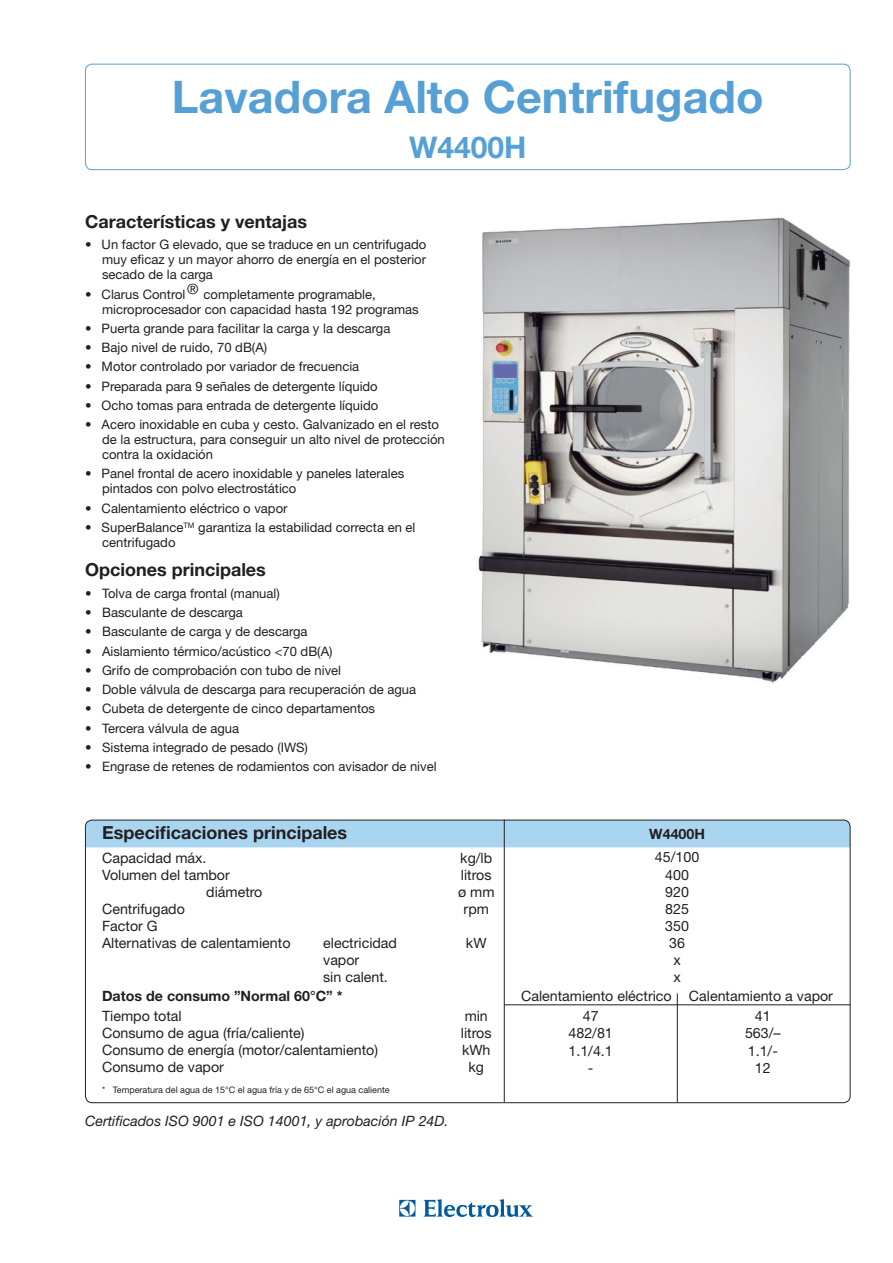
<style>
.page{position:relative;width:893px;height:1263px;background:#fff}
.page>*{position:absolute;margin:0;border:0;box-sizing:border-box;transform-origin:0 0}
.t1{font:700 45px "Helvetica Neue";color:#56a0d5}
.t2{font:700 30px "Helvetica Neue";color:#56a0d5}
.t3{font:700 18px "Helvetica Neue";color:#231f20}
.t4{font:14.25px/17.1px "Helvetica Neue";color:#231f20}
.t5{font:italic 14.25px "Helvetica Neue";color:#231f20}
.t6{font:700 14.25px "Helvetica Neue";color:#231f20}
.t7{font:13.05px/15px "Helvetica Neue";color:#231f20}
.t8{font:9px "Helvetica Neue";color:#231f20}
</style>
<div class="page">
<div style="left:85px;top:64px;width:765px;height:106px;border:1px solid #56a0d5;border-radius:7px"></div>
<div style="left:85px;top:820px;width:765px;height:27px;background:#aad5f1"></div>
<hr style="left:504px;top:820px;width:1px;height:282px;background:#231f20">
<hr style="left:677px;top:993px;width:1px;height:109px;background:#231f20">
<hr style="left:504px;top:1004px;width:346px;height:1px;background:#231f20">
<svg style="left:424px;top:1199px;width:109px;height:18px"></svg>
<svg style="left:399px;top:1200px;width:16px;height:16px"></svg>
<img style="left:478px;top:217px;width:372px;height:466px">
<h1 class="t1" style="left:172px;top:69px;width:593px">Lavadora Alto Centrifugado</h1>
<h2 class="t2" style="left:409px;top:129px;width:119px">W4400H</h2>
<h3 class="t3" style="left:85px;top:210px;width:224px">Características y ventajas</h3>
<p class="t7" style="left:102px;top:237px;width:326px;text-align:justify;text-indent:-17px">• Un factor G elevado, que se traduce en un centrifugado muy eficaz y un mayor ahorro de energía en el posterior secado de la carga</p>
<p class="t7" style="left:85px;top:286px;width:102px">• Clarus Control</p>
<p class="t4" style="left:187px;top:281px;width:13px">®</p>
<p class="t7" style="left:102px;top:286px;width:318px;text-indent:102px">completamente programable, microprocesador con capacidad hasta 192 programas</p>
<p class="t7" style="left:85px;top:321px;width:307px">• Puerta grande para facilitar la carga y la descarga</p>
<p class="t7" style="left:85px;top:340px;width:184px">• Bajo nivel de ruido, 70 dB(A)</p>
<p class="t7" style="left:85px;top:359px;width:276px">• Motor controlado por variador de frecuencia</p>
<p class="t7" style="left:85px;top:378px;width:294px">• Preparada para 9 señales de detergente líquido</p>
<p class="t7" style="left:85px;top:397px;width:295px">• Ocho tomas para entrada de detergente líquido</p>
<p class="t7" style="left:102px;top:417px;width:344px;text-indent:-17px">• Acero inoxidable en cuba y cesto. Galvanizado en el resto de la estructura, para conseguir un alto nivel de protección contra la oxidación</p>
<p class="t7" style="left:102px;top:466px;width:304px;text-indent:-17px">• Panel frontal de acero inoxidable y paneles laterales pintados con polvo electrostático</p>
<p class="t7" style="left:85px;top:500px;width:204px">• Calentamiento eléctrico o vapor</p>
<p class="t7" style="left:102px;top:520px;width:315px;text-indent:-17px">• SuperBalance<sup>TM</sup> garantiza la estabilidad correcta en el centrifugado</p>
<h3 class="t3" style="left:85px;top:559px;width:182px">Opciones principales</h3>
<p class="t7" style="left:85px;top:585px;width:196px">• Tolva de carga frontal (manual)</p>
<p class="t7" style="left:85px;top:605px;width:159px">• Basculante de descarga</p>
<p class="t7" style="left:85px;top:624px;width:224px">• Basculante de carga y de descarga</p>
<p class="t7" style="left:85px;top:643px;width:249px">• Aislamiento térmico/acústico &lt;70 dB(A)</p>
<p class="t7" style="left:85px;top:662px;width:258px">• Grifo de comprobación con tubo de nivel</p>
<p class="t7" style="left:85px;top:682px;width:333px">• Doble válvula de descarga para recuperación de agua</p>
<p class="t7" style="left:85px;top:701px;width:292px">• Cubeta de detergente de cinco departamentos</p>
<p class="t7" style="left:85px;top:720px;width:156px">• Tercera válvula de agua</p>
<p class="t7" style="left:85px;top:739px;width:224px">• Sistema integrado de pesado (IWS)</p>
<p class="t7" style="left:85px;top:759px;width:353px">• Engrase de retenes de rodamientos con avisador de nivel</p>
<h3 class="t3" style="left:102px;top:821px;width:247px">Especificaciones principales</h3>
<p class="t4" style="left:102px;top:849px;width:106px">Capacidad máx.</p>
<p class="t4" style="left:460px;top:849px;width:33px">kg/lb</p>
<p class="t4" style="left:102px;top:866px;width:129px">Volumen del tambor</p>
<p class="t4" style="left:461px;top:866px;width:32px">litros</p>
<p class="t4" style="left:206px;top:883px;width:58px">diámetro</p>
<p class="t4" style="left:458px;top:883px;width:38px">ø mm</p>
<p class="t4" style="left:102px;top:900px;width:84px">Centrifugado</p>
<p class="t4" style="left:464px;top:900px;width:27px">rpm</p>
<p class="t4" style="left:102px;top:917px;width:190px">Factor G<br>Alternativas de calentamiento</p>
<p class="t4" style="left:323px;top:934px;width:75px">electricidad</p>
<p class="t4" style="left:466px;top:934px;width:22px">kW</p>
<p class="t4" style="left:323px;top:951px;width:66px">vapor<br>sin calent.</p>
<p class="t6" style="left:102px;top:987px;width:242px">Datos de consumo ”Normal 60°C” *</p>
<p class="t4" style="left:102px;top:1007px;width:81px">Tiempo total</p>
<p class="t4" style="left:465px;top:1007px;width:25px">min</p>
<p class="t4" style="left:102px;top:1024px;width:204px">Consumo de agua (fría/caliente)</p>
<p class="t4" style="left:461px;top:1024px;width:32px">litros</p>
<p class="t4" style="left:102px;top:1041px;width:277px">Consumo de energía (motor/calentamiento)</p>
<p class="t4" style="left:462px;top:1041px;width:30px">kWh</p>
<p class="t4" style="left:102px;top:1058px;width:123px">Consumo de vapor</p>
<p class="t4" style="left:468px;top:1058px;width:17px">kg</p>
<p class="t8" style="left:102px;top:1084px;width:289px">* Temperatura del agua de 15°C el agua fría y de 65°C el agua caliente</p>
<p class="t5" style="left:85px;top:1112px;width:365px">Certificados ISO 9001 e ISO 14001, y aprobación IP 24D.</p>
<p class="t6" style="left:649px;top:825px;width:57px">W4400H</p>
<p class="t4" style="left:655px;top:849px;width:46px;text-align:center">45/100<br>400<br>920<br>825<br>350<br>36<br>x<br>x</p>
<p class="t4" style="left:521px;top:987px;width:313px">Calentamiento eléctrico Calentamiento a vapor</p>
<p class="t4" style="left:583px;top:1007px;width:17px">47</p>
<p class="t4" style="left:755px;top:1007px;width:17px">41</p>
<p class="t4" style="left:568px;top:1025px;width:46px">482/81</p>
<p class="t4" style="left:745px;top:1025px;width:37px">563/–</p>
<p class="t4" style="left:568px;top:1042px;width:46px">1.1/4.1</p>
<p class="t4" style="left:748px;top:1042px;width:32px">1.1/-</p>
<p class="t4" style="left:588px;top:1059px;width:7px">-</p>
<p class="t4" style="left:755px;top:1059px;width:17px">12</p>
</div>
